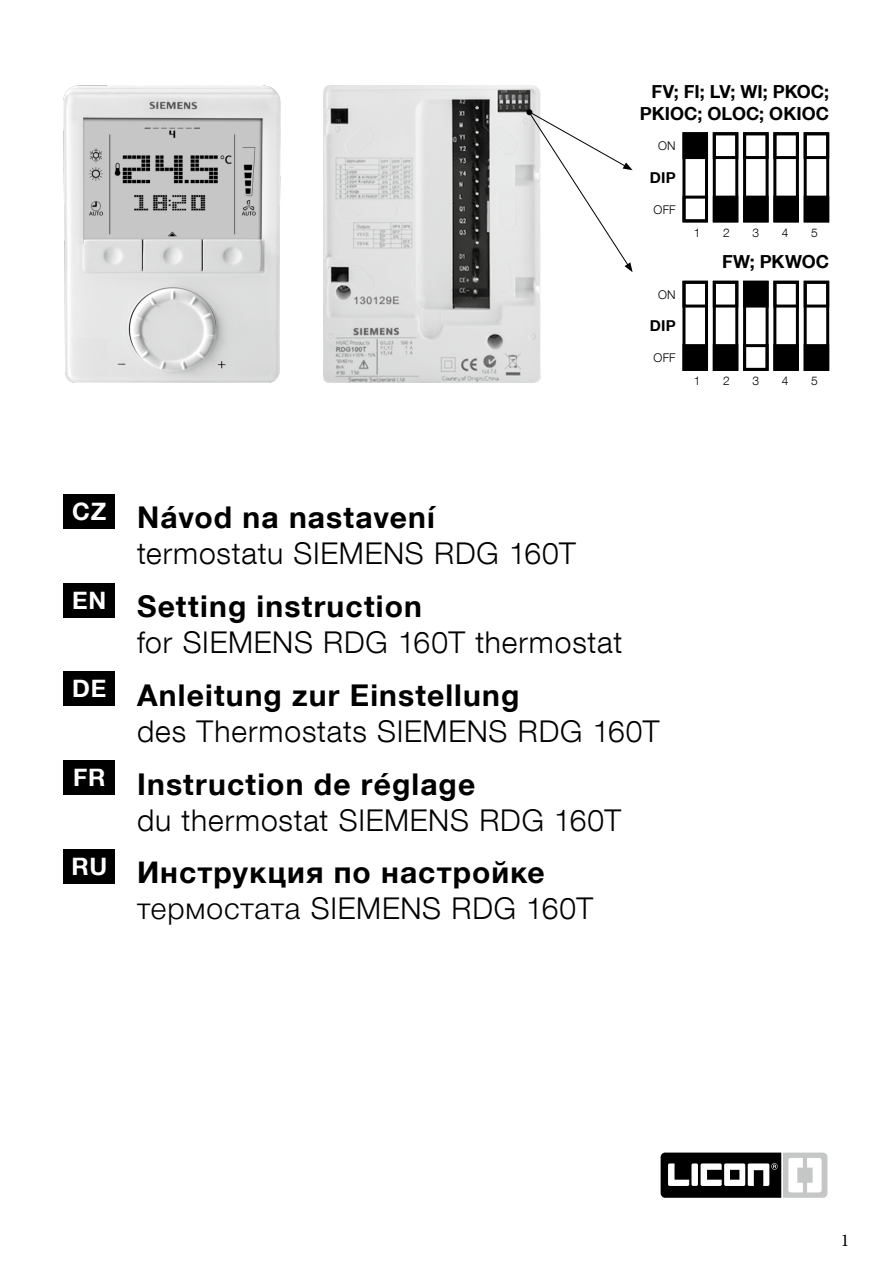
<style>
.page{position:relative;width:893px;height:1263px;background:#fff}
.page>*{position:absolute;margin:0;border:0;box-sizing:border-box;transform-origin:0 0}
.t1{font:300 30px/36px "Helvetica Neue LT Com";letter-spacing:.025em;color:#000}
.t2{font:700 30px "Helvetica Neue LTCYR";letter-spacing:.035em;color:#000}
.t3{font:700 18px/21.6px "Helvetica Neue LT Com";color:#000;text-align:right}
.t4{font:18px "Minion Pro";color:#000}
.t5{font:700 15px "Helvetica Neue LT Com";letter-spacing:.015em;color:#000}
.t6{font:300 12px "Helvetica Neue LT Com";letter-spacing:.015em;color:#000}
.s1{font-weight:700}
.s2{font-family:"Helvetica Neue LTCYR"}
</style>
<div class="page">
<svg style="left:659px;top:1151px;width:170px;height:48px"></svg>
<svg style="left:661px;top:1152px;width:166px;height:46px"></svg>
<div style="left:691px;top:1163px;width:7px;height:23px;background:#fff;border-radius:2px"></div>
<img style="left:64px;top:85px;width:217px;height:298px">
<img style="left:323px;top:85px;width:217px;height:298px">
<div style="left:64px;top:494px;width:51px;height:34px;background:#000"></div>
<div style="left:64px;top:583px;width:51px;height:34px;background:#000"></div>
<div style="left:64px;top:672px;width:51px;height:34px;background:#000"></div>
<div style="left:64px;top:760px;width:51px;height:34px;background:#000"></div>
<div style="left:64px;top:849px;width:51px;height:34px;background:#000"></div>
<div style="left:682px;top:132px;width:26px;height:90px;border:3px solid #000"></div>
<div style="left:684px;top:134px;width:22px;height:24px;background:#000"></div>
<div style="left:682px;top:132px;width:26px;height:27px;border:3px solid #000"></div>
<div style="left:682px;top:196px;width:26px;height:26px;border:3px solid #000"></div>
<div style="left:713px;top:132px;width:25px;height:90px;border:3px solid #000"></div>
<div style="left:713px;top:132px;width:25px;height:27px;border:3px solid #000"></div>
<div style="left:714px;top:197px;width:23px;height:24px;background:#000"></div>
<div style="left:713px;top:196px;width:25px;height:26px;border:3px solid #000"></div>
<div style="left:804px;top:132px;width:25px;height:90px;border:3px solid #000"></div>
<div style="left:804px;top:132px;width:25px;height:27px;border:3px solid #000"></div>
<div style="left:805px;top:197px;width:23px;height:24px;background:#000"></div>
<div style="left:804px;top:196px;width:25px;height:26px;border:3px solid #000"></div>
<div style="left:773px;top:132px;width:26px;height:90px;border:3px solid #000"></div>
<div style="left:773px;top:132px;width:26px;height:27px;border:3px solid #000"></div>
<div style="left:775px;top:197px;width:22px;height:24px;background:#000"></div>
<div style="left:773px;top:196px;width:26px;height:26px;border:3px solid #000"></div>
<div style="left:743px;top:132px;width:26px;height:90px;border:3px solid #000"></div>
<div style="left:743px;top:132px;width:26px;height:27px;border:3px solid #000"></div>
<div style="left:745px;top:197px;width:22px;height:24px;background:#000"></div>
<div style="left:743px;top:196px;width:26px;height:26px;border:3px solid #000"></div>
<div style="left:682px;top:281px;width:26px;height:90px;border:3px solid #000"></div>
<div style="left:682px;top:281px;width:26px;height:27px;border:3px solid #000"></div>
<div style="left:684px;top:346px;width:22px;height:23px;background:#000"></div>
<div style="left:682px;top:344px;width:26px;height:27px;border:3px solid #000"></div>
<div style="left:713px;top:281px;width:25px;height:90px;border:3px solid #000"></div>
<div style="left:713px;top:281px;width:25px;height:27px;border:3px solid #000"></div>
<div style="left:714px;top:346px;width:23px;height:23px;background:#000"></div>
<div style="left:713px;top:344px;width:25px;height:27px;border:3px solid #000"></div>
<div style="left:804px;top:281px;width:25px;height:90px;border:3px solid #000"></div>
<div style="left:804px;top:281px;width:25px;height:27px;border:3px solid #000"></div>
<div style="left:805px;top:346px;width:23px;height:23px;background:#000"></div>
<div style="left:804px;top:344px;width:25px;height:27px;border:3px solid #000"></div>
<div style="left:773px;top:281px;width:26px;height:90px;border:3px solid #000"></div>
<div style="left:773px;top:281px;width:26px;height:27px;border:3px solid #000"></div>
<div style="left:775px;top:346px;width:22px;height:23px;background:#000"></div>
<div style="left:773px;top:344px;width:26px;height:27px;border:3px solid #000"></div>
<div style="left:743px;top:281px;width:26px;height:90px;border:3px solid #000"></div>
<div style="left:745px;top:282px;width:22px;height:24px;background:#000"></div>
<div style="left:743px;top:281px;width:26px;height:27px;border:3px solid #000"></div>
<div style="left:743px;top:344px;width:26px;height:27px;border:3px solid #000"></div>
<svg style="left:526px;top:109px;width:107px;height:163px"></svg>
<p class="t3" style="left:640px;top:80px;width:191px">FV; FI; LV; WI; PKOC;<br>PKIOC; OLOC; OKIOC</p>
<p class="t6" style="left:658px;top:139px;width:19px">ON</p>
<p class="t5" style="left:650px;top:168px;width:27px">DIP</p>
<p class="t6" style="left:654px;top:202px;width:24px">OFF</p>
<p class="t6" style="left:658px;top:287px;width:19px">ON</p>
<p class="t5" style="left:650px;top:316px;width:27px">DIP</p>
<p class="t6" style="left:654px;top:351px;width:24px">OFF</p>
<p class="t6" style="left:694px;top:225px;width:8px">1</p>
<p class="t6" style="left:723px;top:225px;width:8px">2</p>
<p class="t6" style="left:752px;top:225px;width:8px">3</p>
<p class="t6" style="left:782px;top:225px;width:8px">4</p>
<p class="t6" style="left:811px;top:225px;width:8px">5</p>
<p class="t3" style="left:722px;top:250px;width:109px">FW; PKWOC</p>
<p class="t6" style="left:694px;top:373px;width:8px">1</p>
<p class="t6" style="left:723px;top:373px;width:8px">2</p>
<p class="t6" style="left:752px;top:373px;width:8px">3</p>
<p class="t6" style="left:782px;top:373px;width:8px">4</p>
<p class="t6" style="left:811px;top:373px;width:8px">5</p>
<p class="t1" style="left:137px;top:499px;width:440px;text-indent:-65px"><sup>CZ</sup> <span class="s1">Návod na nastavení </span>termostatu SIEMENS RDG 160T</p>
<p class="t1" style="left:137px;top:588px;width:487px;text-indent:-65px"><sup>EN</sup> <span class="s1">Setting instruction<br></span>for SIEMENS RDG 160T thermostat</p>
<p class="t1" style="left:137px;top:676px;width:524px;text-indent:-65px"><sup>DE</sup> <span class="s1">Anleitung zur Einstellung<br></span>des Thermostats SIEMENS RDG 160T</p>
<p class="t1" style="left:137px;top:765px;width:486px;text-indent:-64px"><sup>FR</sup> <span class="s1">Instruction de réglage<br></span>du thermostat SIEMENS RDG 160T</p>
<p class="t2" style="left:71px;top:854px;width:475px"><sup>RU</sup> Инструкция по настройке</p>
<p class="t1" style="left:137px;top:890px;width:458px"><span class="s2">термостата</span> SIEMENS RDG 160T</p>
<p class="t4" style="left:841px;top:1228px;width:10px">1</p>
</div>
